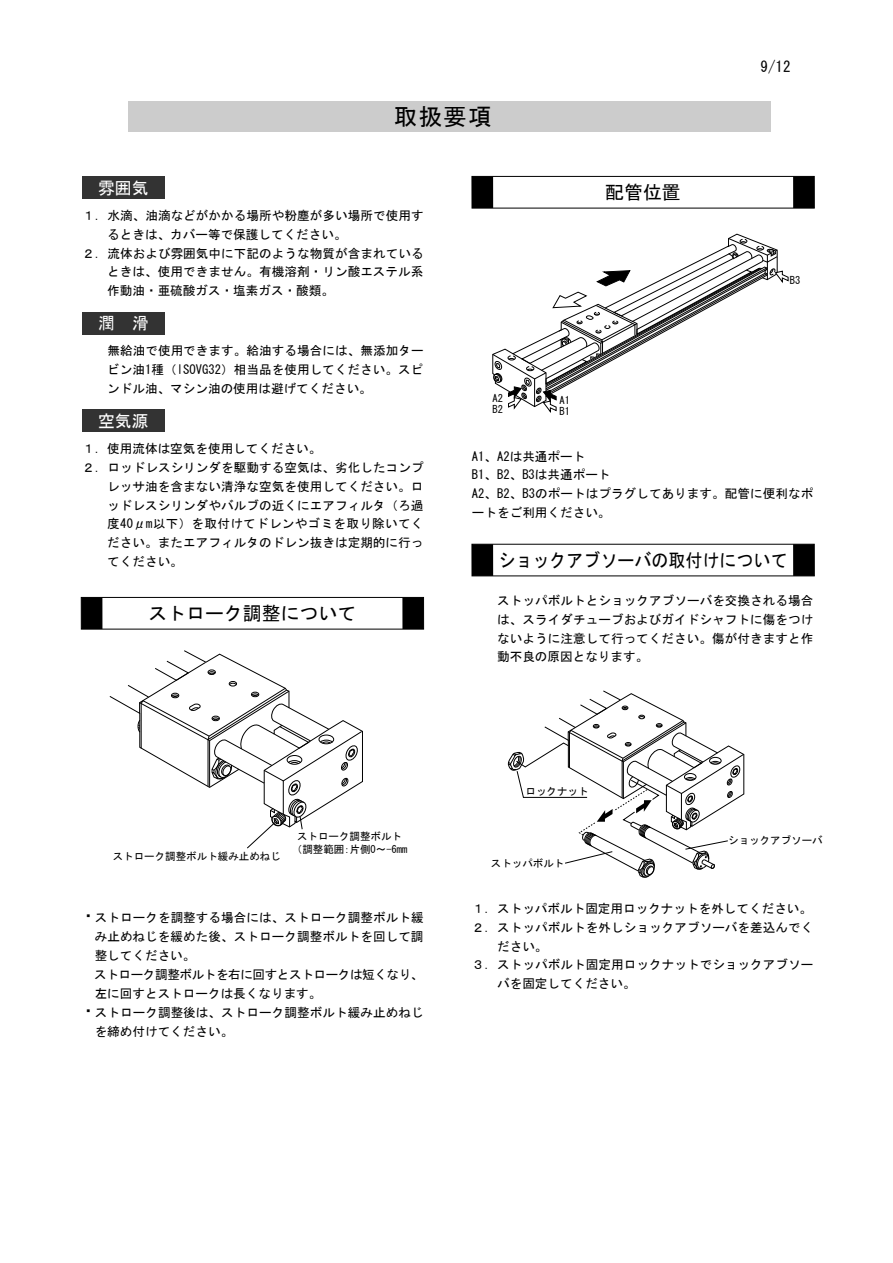
<style>
.page{position:relative;width:893px;height:1263px;background:#fff}
.page>*{position:absolute;margin:0;border:0;box-sizing:border-box;transform-origin:0 0}
.t1{font:23.7px "MS Gothic";color:#000}
.t2{font:18.9px "MS Gothic";color:#000;scale:.9 1}
.t3{font:18.9px "MS Gothic";color:#000}
.t4{font:16.8px "MS Gothic";color:#fff}
.t5{font:15px "MS Gothic";color:#000}
.t6{font:12.6px/18.9px "MS Gothic";letter-spacing:.005em;color:#000;text-align:justify}
.t7{font:12.6px "MS Gothic";letter-spacing:-.035em;color:#000}
.t8{font:12.6px "MS Gothic";letter-spacing:.025em;color:#000}
.t9{font:10.5px/10.8px "MS Gothic";color:#000}
</style>
<div class="page">
<div style="left:129px;top:102px;width:642px;height:30px;background:#ccc"></div>
<div style="left:82px;top:176px;width:83px;height:23px;background:#333"></div>
<div style="left:82px;top:312px;width:83px;height:22px;background:#333"></div>
<div style="left:82px;top:409px;width:83px;height:23px;background:#333"></div>
<svg style="left:109px;top:650px;width:254px;height:133px"></svg>
<svg style="left:128px;top:660px;width:234px;height:189px"></svg>
<svg style="left:492px;top:238px;width:296px;height:175px"></svg>
<svg style="left:508px;top:690px;width:236px;height:188px"></svg>
<div style="left:472px;top:176px;width:342px;height:32px;border:1px solid #000"></div>
<div style="left:472px;top:176px;width:21px;height:32px;background:#000"></div>
<div style="left:793px;top:176px;width:21px;height:32px;background:#000"></div>
<div style="left:472px;top:544px;width:21px;height:32px;background:#000"></div>
<div style="left:793px;top:544px;width:21px;height:32px;background:#000"></div>
<div style="left:81px;top:597px;width:343px;height:32px;border:1px solid #000"></div>
<div style="left:81px;top:597px;width:21px;height:32px;background:#000"></div>
<div style="left:402px;top:597px;width:22px;height:32px;background:#000"></div>
<h3 class="t4" style="left:98px;top:180px;width:52px">雰囲気</h3>
<h1 class="t1" style="left:394px;top:105px;width:99px">取扱要項</h1>
<p class="t6" style="left:82px;top:206px;width:343px">１．水滴、油滴などがかかる場所や粉塵が多い場所で使用す</p>
<p class="t6" style="left:107px;top:225px;width:241px">るときは、カバー等で保護してください。</p>
<p class="t6" style="left:82px;top:244px;width:343px">２．流体および雰囲気中に下記のような物質が含まれている</p>
<p class="t6" style="left:107px;top:262px;width:318px">ときは、使用できません。有機溶剤・リン酸エステル系</p>
<p class="t6" style="left:107px;top:281px;width:228px">作動油・亜硫酸ガス・塩素ガス・酸類。</p>
<h3 class="t4" style="left:98px;top:315px;width:52px">潤　滑</h3>
<p class="t6" style="left:107px;top:341px;width:318px;text-indent:-25px">　　無給油で使用できます。給油する場合には、無添加タービン油1種（lSOVG32）相当品を使用してください。スピンドル油、マシン油の使用は避げてください。</p>
<h3 class="t4" style="left:98px;top:412px;width:52px">空気源</h3>
<p class="t9" style="left:493px;top:393px;width:12px">A2<br>B2</p>
<h2 class="t3" style="left:605px;top:183px;width:77px">配管位置</h2>
<p class="t9" style="left:559px;top:395px;width:12px">A1<br>B1</p>
<p class="t5" style="left:760px;top:59px;width:31px">9/12</p>
<p class="t9" style="left:790px;top:275px;width:12px">B3</p>
<p class="t6" style="left:82px;top:439px;width:241px">１．使用流体は空気を使用してください。</p>
<p class="t6" style="left:82px;top:458px;width:343px">２．ロッドレスシリンダを駆動する空気は、劣化したコンプ</p>
<p class="t6" style="left:107px;top:477px;width:318px">レッサ油を含まない清浄な空気を使用してください。ロ</p>
<p class="t6" style="left:107px;top:496px;width:318px">ッドレスシリンダやバルブの近くにエアフィルタ（ろ過</p>
<p class="t8" style="left:107px;top:518px;width:318px">度40μm以下）を取付けてドレンやゴミを取り除いてく</p>
<p class="t6" style="left:107px;top:533px;width:318px">ださい。またエアフィルタのドレン抜きは定期的に行っ</p>
<p class="t6" style="left:107px;top:552px;width:77px">てください。</p>
<h2 class="t3" style="left:148px;top:604px;width:209px">ストローク調整について</h2>
<p class="t6" style="left:472px;top:446px;width:343px;text-align:left">A1、A2は共通ポート<br>B1、B2、B3は共通ポート<br>A2、B2、B3のポートはプラグしてあります。配管に便利なポートをご利用ください。</p>
<h2 class="t2" style="left:498px;top:550px;width:323px">ショックアブソーバの取付けについて</h2>
<p class="t6" style="left:497px;top:591px;width:318px;text-indent:-25px">　　ストッパボルトとショックアブソーバを交換される場合は、スライダチューブおよびガイドシャフトに傷をつけないように注意して行ってください。傷が付きますと作動不良の原因となります。</p>
<p class="t9" style="left:113px;top:850px;width:169px">ストローク調整ボルト緩み止めねじ</p>
<p class="t9" style="left:292px;top:830px;width:117px;line-height:12.8px;text-align:center">ストローク調整ボルト（調整範囲：片側0～-6mm</p>
<p class="t6" style="left:95px;top:908px;width:330px">ストロークを調整する場合には、ストローク調整ボルト緩</p>
<p class="t6" style="left:95px;top:927px;width:330px">み止めねじを緩めた後、ストローク調整ボルトを回して調</p>
<p class="t6" style="left:95px;top:946px;width:102px">整してください。</p>
<p class="t7" style="left:82px;top:968px;width:343px">　ストローク調整ボルトを右に回すとストロークは短くなり、</p>
<p class="t6" style="left:95px;top:984px;width:228px">左に回すとストロークは長くなります。</p>
<p class="t6" style="left:95px;top:1002px;width:330px">ストローク調整後は、ストローク調整ボルト緩み止めねじ</p>
<p class="t6" style="left:95px;top:1021px;width:140px">を締め付けてください。</p>
<p class="t9" style="left:525px;top:786px;width:64px">ロックナット</p>
<p class="t9" style="left:491px;top:857px;width:75px">ストッパボルト</p>
<p class="t9" style="left:728px;top:835px;width:96px">ショックアブソーバ</p>
<p class="t6" style="left:472px;top:899px;width:342px">１．ストッパボルト固定用ロックナットを外してください。</p>
<p class="t6" style="left:472px;top:918px;width:343px">２．ストッパボルトを外しショックアブソーバを差込んでく</p>
<p class="t6" style="left:497px;top:936px;width:52px">ださい。</p>
<p class="t6" style="left:472px;top:955px;width:343px">３．ストッパボルト固定用ロックナットでショックアブソー</p>
<p class="t6" style="left:497px;top:974px;width:140px">バを固定してください。</p>
</div>
